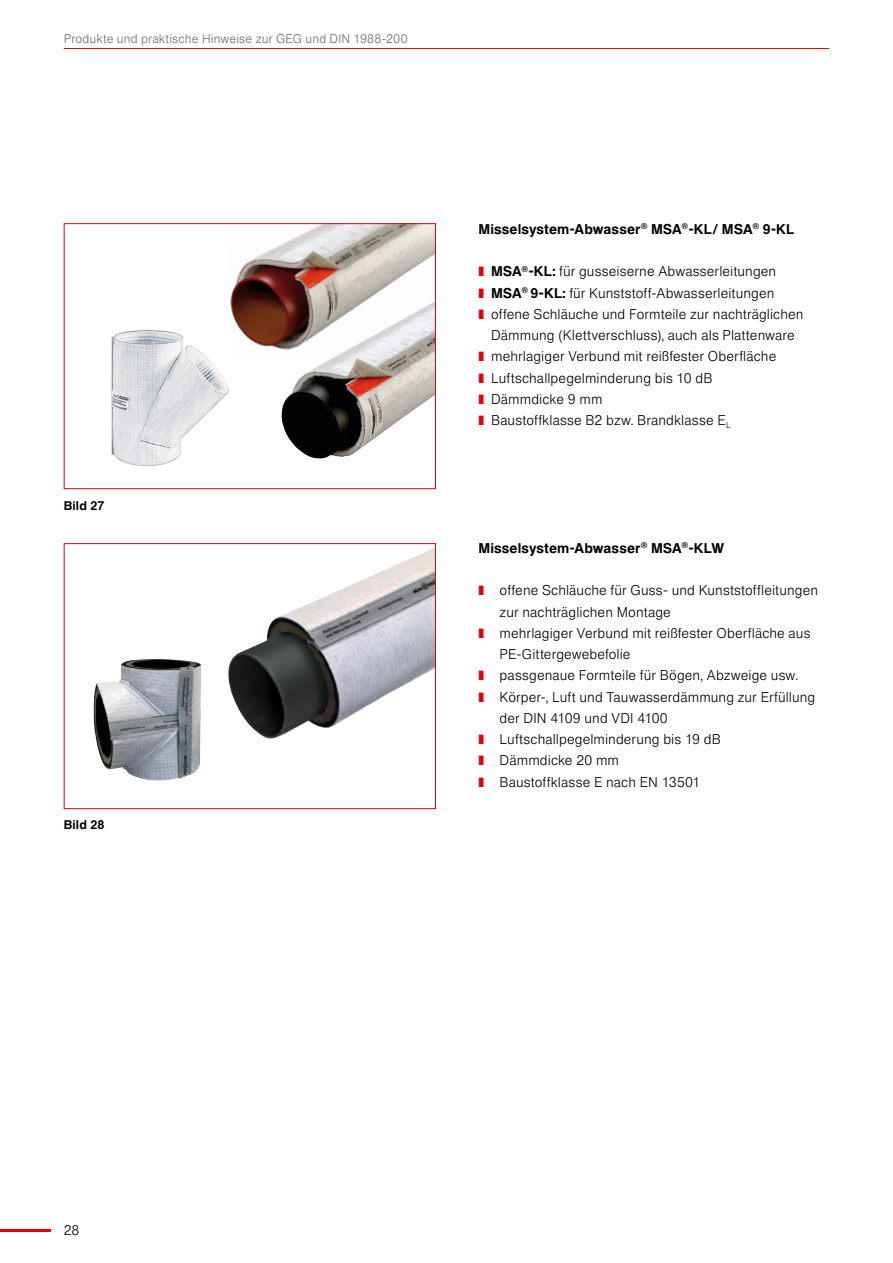
<style>
.page{position:relative;width:893px;height:1263px;background:#fff}
.page>*{position:absolute;margin:0;border:0;box-sizing:border-box;transform-origin:0 0}
.t1{font:300 13.5px/21.3px "Europa Gro SBOP";letter-spacing:.01em;color:#000}
.t2{font:500 13.5px "Europa Gro SBOP";letter-spacing:.01em;color:#000}
.t3{font:300 12px "Europa Gro SBOP";letter-spacing:.015em;color:#6e6e6e}
.t4{font:500 12px "Europa Gro SBOP";letter-spacing:.015em;color:#000}
.s1{font-weight:500}
.s2{color:#e3000b}
</style>
<div class="page">
<hr style="left:0;top:1229px;width:51px;height:2px;background:#e3000b">
<hr style="left:64px;top:48px;width:765px;height:1px;background:#e3000b">
<img style="left:228px;top:548px;width:206px;height:191px">
<div style="left:64px;top:543px;width:372px;height:266px;border:1px solid #e3000b"></div>
<img style="left:94px;top:659px;width:107px;height:121px">
<img style="left:230px;top:225px;width:204px;height:124px">
<img style="left:111px;top:325px;width:122px;height:141px">
<img style="left:280px;top:301px;width:154px;height:158px">
<div style="left:64px;top:223px;width:372px;height:266px;border:1px solid #e3000b"></div>
<p class="t3" style="left:64px;top:31px;width:345px">Produkte und praktische Hinweise zur GEG und DIN 1988-200</p>
<p class="t4" style="left:64px;top:499px;width:42px">Bild 27</p>
<p class="t4" style="left:64px;top:817px;width:42px">Bild 28</p>
<p class="t2" style="left:478px;top:221px;width:318px">Misselsystem-Abwasser<sup>®</sup> MSA<sup>®</sup>-KL/ MSA<sup>®</sup> 9-KL</p>
<p class="t1" style="left:491px;top:261px;width:314px"><span class="s1">MSA</span><sup>®</sup><span class="s1">-KL:</span> für gusseiserne Abwasserleitungen <span class="s1">MSA</span><sup>®</sup> <span class="s1">9-KL:</span> für Kunststoff-Abwasserleitungen offene Schläuche und Formteile zur nachträglichen Dämmung (Klettverschluss), auch als Plattenware mehrlagiger Verbund mit reißfester Oberfläche Luftschallpegelminderung bis 10 dB<br>Dämmdicke 9 mm<br>Baustoffklasse B2 bzw. Brandklasse E<sub>L</sub></p>
<p class="t2" style="left:478px;top:540px;width:247px">Misselsystem-Abwasser<sup>®</sup> MSA<sup>®</sup>-KLW</p>
<p class="t1" style="left:478px;top:580px;width:341px"><span class="s2">❚</span> offene Schläuche für Guss- und Kunststoffleitungen</p>
<p class="t1" style="left:500px;top:601px;width:173px">zur nachträglichen Montage</p>
<p class="t1" style="left:478px;top:622px;width:334px"><span class="s2">❚</span> mehrlagiger Verbund mit reißfester Oberfläche aus</p>
<p class="t1" style="left:500px;top:643px;width:132px">PE-Gittergewebefolie</p>
<p class="t1" style="left:478px;top:665px;width:321px"><span class="s2">❚</span> passgenaue Formteile für Bögen, Abzweige usw.</p>
<p class="t1" style="left:478px;top:686px;width:338px"><span class="s2">❚</span> Körper-, Luft und Tauwasserdämmung zur Erfüllung</p>
<p class="t1" style="left:500px;top:707px;width:170px">der DIN 4109 und VDI 4100</p>
<p class="t1" style="left:478px;top:728px;width:244px"><span class="s2">❚</span> Luftschallpegelminderung bis 19 dB</p>
<p class="t1" style="left:478px;top:750px;width:142px"><span class="s2">❚</span> Dämmdicke 20 mm</p>
<p class="t1" style="left:478px;top:771px;width:224px"><span class="s2">❚</span> Baustoffklasse E nach EN 13501</p>
<p class="t1" style="left:64px;top:1219px;width:17px">28</p>
</div>
